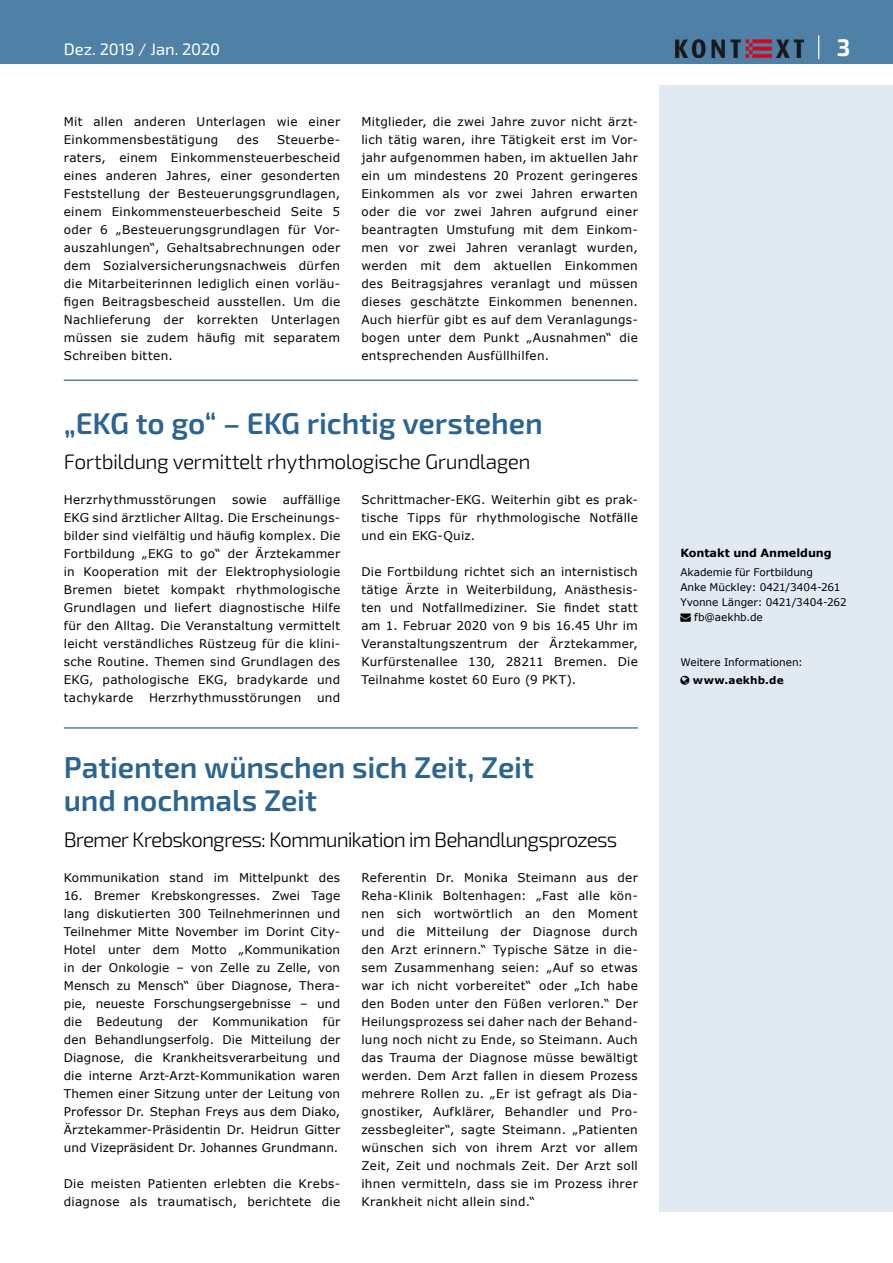
<style>
.page{position:relative;width:893px;height:1263px;background:#fff}
.page>*{position:absolute;margin:0;border:0;box-sizing:border-box;transform-origin:0 0}
.t1{font:600 30px/33px "Exo 2";letter-spacing:-.005em;color:#2b6492}
.t2{font:700 24px "Exo 2";color:#fff}
.t3{font:300 21px "Exo 2";letter-spacing:-.035em;color:#000}
.t4{font:16.5px "Exo 2";letter-spacing:-.005em;color:#fff}
.t5{font:12px/18px "Verdana";letter-spacing:.025em;color:#000;text-align:justify}
.t6{font:700 11.25px "Verdana";letter-spacing:-.005em;color:#000}
.t7{font:10.5px/15px "Verdana";letter-spacing:-.005em;color:#000}
.t8{font:700 10.5px "Verdana";letter-spacing:.02em;color:#000}
</style>
<div class="page">
<div style="left:0;top:0;width:893px;height:64px;background:#4f81a7"></div>
<div style="left:659px;top:85px;width:234px;height:1127px;background:#e1eaf3"></div>
<img style="left:676px;top:39px;width:128px;height:18px">
<svg style="left:818px;top:35px;width:1px;height:24px"></svg>
<hr style="left:64px;top:379px;width:574px;height:2px;background:#4f81a7">
<hr style="left:64px;top:727px;width:574px;height:2px;background:#4f81a7">
<h3 class="t4" style="left:64px;top:40px;width:158px">Dez. 2019 / Jan. 2020</h3>
<h2 class="t2" style="left:837px;top:34px;width:15px">3</h2>
<p class="t5" style="left:64px;top:113px;width:278px">Mit allen anderen Unterlagen wie einer<br>Einkommensbestätigung</p>
<p class="t5" style="left:64px;top:131px;width:278px;text-indent:213px">Steuerbe&shy;raters, einem Einkommensteuerbescheid eines anderen Jahres, einer gesonderten Feststellung der Besteuerungsgrundlagen, einem Einkommensteuerbescheid Seite 5 oder 6 „Besteuerungsgrundlagen für Vor&shy;auszahlungen“, Gehaltsabrechnungen oder dem Sozialversicherungsnachweis dürfen die Mitarbeiterinnen lediglich einen vorläu&shy;figen Beitragsbescheid ausstellen. Um die Nachlieferung der korrekten Unterlagen müssen sie zudem häufig mit separatem Schreiben bitten.</p>
<p class="t5" style="left:237px;top:131px;width:23px">des</p>
<p class="t5" style="left:361px;top:113px;width:278px">Mitglieder, die zwei Jahre zuvor nicht ärzt&shy;lich tätig waren, ihre Tätigkeit erst im Vor&shy;jahr aufgenommen haben, im aktuellen Jahr ein um mindestens 20 Prozent geringeres Einkommen als vor zwei Jahren erwarten oder die vor zwei Jahren aufgrund einer beantragten Umstufung mit dem Einkom&shy;men vor zwei Jahren veranlagt wurden, werden mit dem aktuellen Einkommen des Beitragsjahres veranlagt und müssen dieses geschätzte Einkommen benennen.<br>Auch hierfür gibt es auf dem Veranlagungs&shy;bogen unter dem Punkt „Ausnahmen“ die entsprechenden Ausfüllhilfen.</p>
<h1 class="t1" style="left:64px;top:408px;width:480px">„EKG to go“ – EKG richtig verstehen</h1>
<h3 class="t3" style="left:64px;top:450px;width:468px">Fortbildung vermittelt rhythmologische Grundlagen</h3>
<p class="t5" style="left:64px;top:491px;width:154px">Herzrhythmusstörungen</p>
<p class="t5" style="left:232px;top:491px;width:36px">sowie</p>
<p class="t5" style="left:64px;top:491px;width:278px;text-indent:219px">auffällige EKG sind ärztlicher Alltag. Die Erscheinungs&shy;bilder sind vielfältig und häufig komplex. Die Fortbildung „EKG to go“ der Ärztekammer in Kooperation mit der Elektrophysiologie Bremen bietet kompakt rhythmologische Grundlagen und liefert diagnostische Hilfe für den Alltag. Die Veranstaltung vermittelt leicht verständliches Rüstzeug für die klini&shy;sche Routine. Themen sind Grundlagen des EKG, pathologische EKG, bradykarde und tachykarde</p>
<p class="t5" style="left:361px;top:491px;width:278px">Schrittmacher-EKG. Weiterhin gibt es prak&shy;tische Tipps für rhythmologische Notfälle und ein EKG-Quiz.</p>
<p class="t5" style="left:361px;top:563px;width:278px">Die Fortbildung richtet sich an internistisch tätige Ärzte in Weiterbildung, Anästhesis&shy;ten und Notfallmediziner. Sie findet statt am 1. Februar 2020 von 9 bis 16.45 Uhr im Veranstaltungszentrum der Ärztekammer, Kurfürstenallee 130, 28211 Bremen. Die Teilnahme kostet 60 Euro (9 PKT).</p>
<p class="t5" style="left:149px;top:689px;width:154px">Herzrhythmusstörungen</p>
<p class="t5" style="left:317px;top:689px;width:25px">und</p>
<h1 class="t1" style="left:64px;top:752px;width:472px">Patienten wünschen sich Zeit, Zeit und nochmals Zeit</h1>
<h3 class="t3" style="left:64px;top:827px;width:555px">Bremer Krebskongress: Kommunikation im Behandlungsprozess</h3>
<p class="t5" style="left:64px;top:869px;width:278px">Kommunikation stand im Mittelpunkt des</p>
<p class="t5" style="left:64px;top:887px;width:278px">16. Bremer Krebskongresses. Zwei Tage lang diskutierten 300 Teilnehmerinnen und Teilnehmer Mitte November im Dorint City-Hotel unter dem Motto „Kommunikation in der Onkologie – von Zelle zu Zelle, von Mensch zu Mensch“ über Diagnose, Thera&shy;pie, neueste Forschungsergebnisse – und die Bedeutung der Kommunikation für den Behandlungserfolg. Die Mitteilung der Diagnose, die Krankheitsverarbeitung und die interne Arzt-Arzt-Kommunikation waren Themen einer Sitzung unter der Leitung von Professor Dr. Stephan Freys aus dem Diako, Ärztekammer-Präsidentin Dr. Heidrun Gitter und Vizepräsident Dr. Johannes Grundmann.</p>
<p class="t5" style="left:64px;top:1175px;width:278px">Die meisten Patienten erlebten die Krebs&shy;diagnose als traumatisch, berichtete die</p>
<p class="t5" style="left:361px;top:869px;width:278px">Referentin Dr. Monika Steimann aus der Reha-Klinik Boltenhagen: „Fast alle kön&shy;nen sich wortwörtlich an den Moment und die Mitteilung der Diagnose durch den Arzt erinnern.“ Typische Sätze in die&shy;sem Zusammenhang seien: „Auf so etwas war ich nicht vorbereitet“ oder „Ich habe den Boden unter den Füßen verloren.“ Der Heilungsprozess sei daher nach der Behand&shy;lung noch nicht zu Ende, so Steimann. Auch das Trauma der Diagnose müsse bewältigt werden. Dem Arzt fallen in diesem Prozess mehrere Rollen zu. „Er ist gefragt als Dia&shy;gnostiker, Aufklärer, Behandler und Pro&shy;zessbegleiter“, sagte Steimann. „Patienten wünschen sich von ihrem Arzt vor allem Zeit, Zeit und nochmals Zeit. Der Arzt soll ihnen vermitteln, dass sie im Prozess ihrer Krankheit nicht allein sind.“</p>
<p class="t6" style="left:680px;top:545px;width:153px">Kontakt und Anmeldung</p>
<p class="t7" style="left:680px;top:565px;width:168px">Akademie für Fortbildung<br>Anke Mückley: 0421/3404-261<br>Yvonne Länger: 0421/3404-262</p>
<p class="t7" style="left:680px;top:610px;width:84px">→ fb@aekhb.de</p>
<p class="t7" style="left:680px;top:655px;width:124px">Weitere Informationen:</p>
<p class="t8" style="left:693px;top:673px;width:92px">www.aekhb.de</p>
</div>
